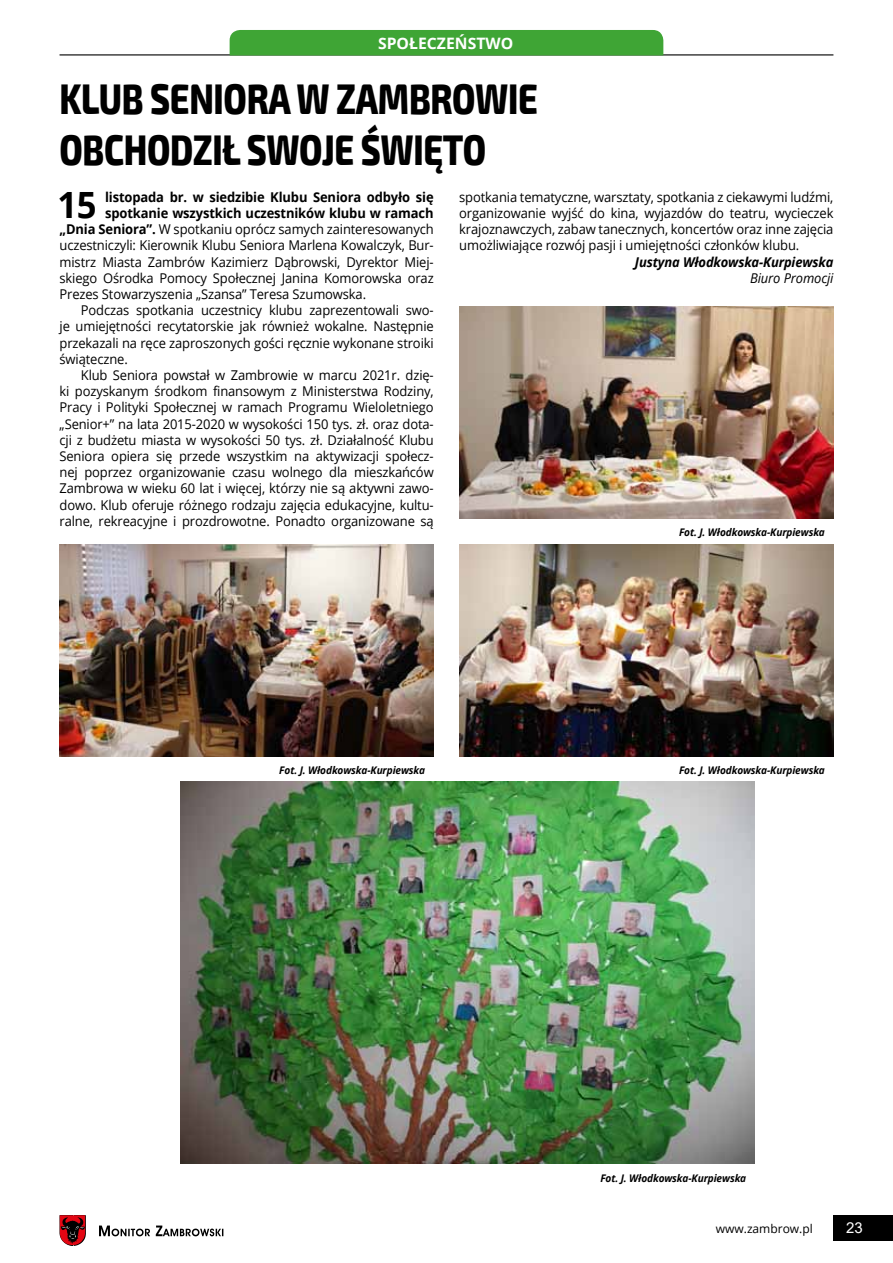
<style>
.page{position:relative;width:893px;height:1263px;background:#fff}
.page>*{position:absolute;margin:0;border:0;box-sizing:border-box;transform-origin:0 0}
.t1{font:800 42px/50.4px "Exo 2";letter-spacing:-.01em;color:#000;scale:.8 1}
.t2{font:700 36.15px "Open Sans";color:#000;scale:.96 1}
.t3{font:700 15.75px "Open Sans";color:#fff}
.t4{font:15px "Arial";color:#fff}
.t5{font:13.5px/16.2px "Open Sans";letter-spacing:-.01em;color:#000;text-align:justify;scale:.96 1}
.t6{font:700 13.5px "Open Sans";letter-spacing:-.01em;color:#000;scale:.96 1}
.t7{font:italic 700 13.5px "Open Sans";letter-spacing:-.01em;color:#000;scale:.96 1}
.t8{font:italic 13.5px "Open Sans";letter-spacing:-.01em;color:#000;scale:.96 1}
.t9{font:12px "Open Sans";color:#000}
.t10{font:italic 700 10.5px "Open Sans";letter-spacing:-.01em;color:#000;scale:.96 1}
.s1{font-weight:700}
</style>
<div class="page">
<svg style="left:99px;top:1225px;width:51px;height:11px"></svg>
<svg style="left:156px;top:1225px;width:67px;height:11px"></svg>
<svg style="left:60px;top:1215px;width:26px;height:31px"></svg>
<div style="left:833px;top:1215px;width:60px;height:25px;background:#000"></div>
<hr style="left:60px;top:54px;width:773px;height:1px;background:#000">
<div style="left:230px;top:30px;width:433px;height:25px;background:#3fa535"></div>
<img style="left:459px;top:306px;width:374px;height:213px">
<img style="left:181px;top:781px;width:574px;height:383px">
<img style="left:60px;top:544px;width:374px;height:213px">
<img style="left:459px;top:544px;width:374px;height:213px">
<p class="t3" style="left:378px;top:32px;width:90px">Społeczeństwo</p>
<h1 class="t1" style="left:60px;top:75px;width:599px">KLUB SENIORA W ZAMBROWIE<br>OBCHODZIŁ SWOJE ŚWIĘTO</h1>
<h2 class="t2" style="left:57px;top:179px;width:42px">15</h2>
<p class="t6" style="left:105px;top:187px;width:344px">listopada br. w siedzibie Klubu Seniora odbyło się</p>
<p class="t5" style="left:459px;top:188px;width:391px">spotkania tematyczne, warsztaty, spotkania z ciekawymi ludźmi, organizowanie wyjść do kina, wyjazdów do teatru, wycieczek krajoznawczych, zabaw tanecznych, koncertów oraz inne zajęcia umożliwiające rozwój pasji i umiejętności członków klubu.</p>
<p class="t7" style="left:635px;top:252px;width:208px">Justyna Włodkowska-Kurpiewska</p>
<p class="t8" style="left:750px;top:269px;width:88px">Biuro Promocji</p>
<p class="t6" style="left:105px;top:203px;width:344px">spotkanie wszystkich uczestników klubu w ramach</p>
<p class="t5" style="left:60px;top:221px;width:391px"><span class="s1">„Dnia Seniora”.</span> W spotkaniu oprócz samych zainteresowanych</p>
<p class="t5" style="left:60px;top:237px;width:391px">uczestniczyli: Kierownik Klubu Seniora Marlena Kowalczyk, Bur-</p>
<p class="t5" style="left:60px;top:253px;width:391px">mistrz Miasta Zambrów Kazimierz Dąbrowski, Dyrektor Miej-</p>
<p class="t5" style="left:60px;top:269px;width:391px">skiego Ośrodka Pomocy Społecznej Janina Komorowska oraz</p>
<p class="t5" style="left:60px;top:286px;width:321px">Prezes Stowarzyszenia „Szansa” Teresa Szumowska.</p>
<p class="t5" style="left:81px;top:302px;width:369px">Podczas spotkania uczestnicy klubu zaprezentowali swo-</p>
<p class="t5" style="left:60px;top:318px;width:391px">je umiejętności recytatorskie jak również wokalne. Następnie</p>
<p class="t5" style="left:60px;top:334px;width:391px">przekazali na ręce zaproszonych gości ręcznie wykonane stroiki</p>
<p class="t5" style="left:60px;top:350px;width:73px">świąteczne.</p>
<p class="t5" style="left:81px;top:367px;width:369px">Klub Seniora powstał w Zambrowie w marcu 2021r. dzię-</p>
<p class="t5" style="left:60px;top:383px;width:391px">ki pozyskanym środkom finansowym z Ministerstwa Rodziny,</p>
<p class="t5" style="left:60px;top:399px;width:391px">Pracy i Polityki Społecznej w ramach Programu Wieloletniego</p>
<p class="t5" style="left:60px;top:415px;width:391px">„Senior+” na lata 2015-2020 w wysokości 150 tys. zł. oraz dota-</p>
<p class="t5" style="left:60px;top:431px;width:391px">cji z budżetu miasta w wysokości 50 tys. zł. Działalność Klubu</p>
<p class="t5" style="left:60px;top:448px;width:391px">Seniora opiera się przede wszystkim na aktywizacji społecz-</p>
<p class="t5" style="left:60px;top:464px;width:391px">nej poprzez organizowanie czasu wolnego dla mieszkańców</p>
<p class="t5" style="left:60px;top:480px;width:391px">Zambrowa w wieku 60 lat i więcej, którzy nie są aktywni zawo-</p>
<p class="t5" style="left:60px;top:496px;width:391px">dowo. Klub oferuje różnego rodzaju zajęcia edukacyjne, kultu-</p>
<p class="t5" style="left:60px;top:512px;width:391px">ralne, rekreacyjne i prozdrowotne. Ponadto organizowane są</p>
<p class="t10" style="left:679px;top:525px;width:153px">Fot. J. Włodkowska-Kurpiewska</p>
<p class="t10" style="left:279px;top:762px;width:153px">Fot. J. Włodkowska-Kurpiewska</p>
<p class="t10" style="left:679px;top:762px;width:153px">Fot. J. Włodkowska-Kurpiewska</p>
<p class="t10" style="left:600px;top:1171px;width:153px">Fot. J. Włodkowska-Kurpiewska</p>
<p class="t9" style="left:716px;top:1221px;width:99px">www.zambrow.pl</p>
<p class="t4" style="left:846px;top:1218px;width:18px">23</p>
</div>
